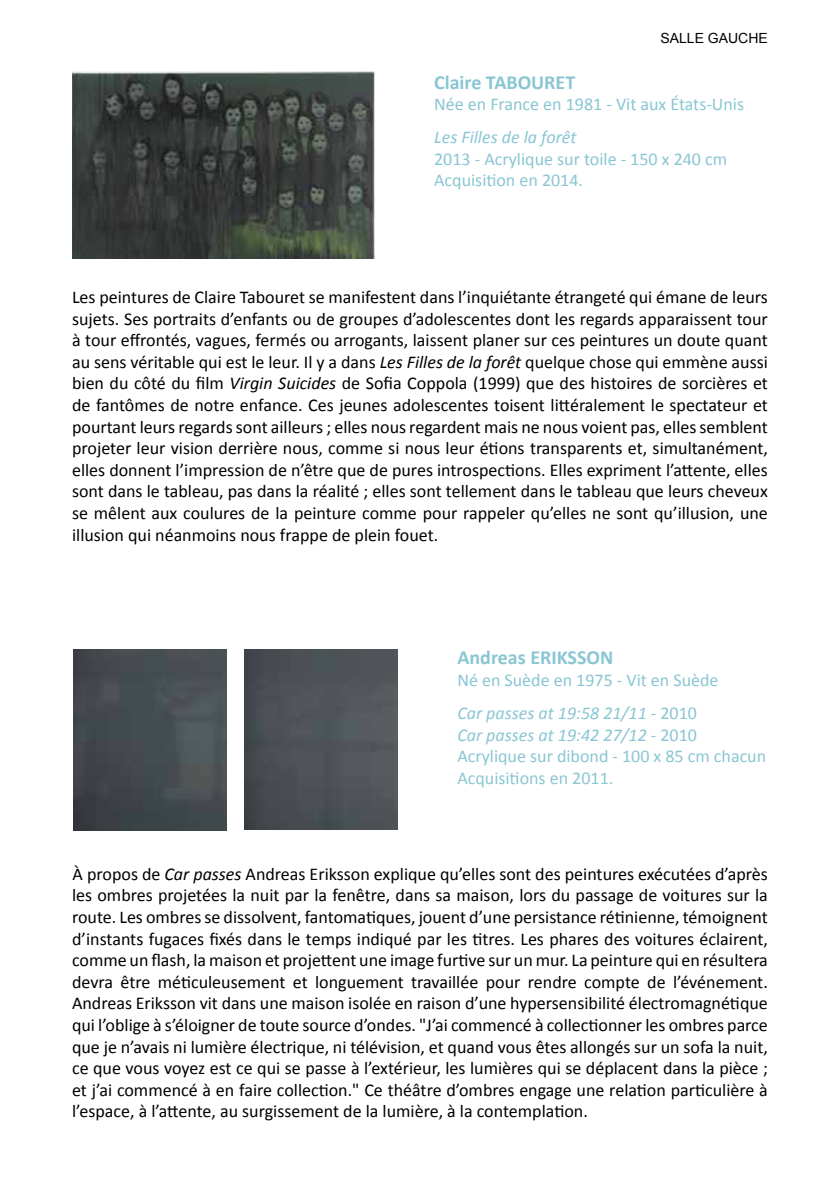
<style>
.page{position:relative;width:840px;height:1191px;background:#fff}
.page>*{position:absolute;margin:0;border:0;box-sizing:border-box;transform-origin:0 0}
.t1{font:700 20px "Calibri";color:#89c6d3}
.t2{font:18px/21.6px "Calibri";color:#000;text-align:justify}
.t3{font:18px/21.6px "Calibri";color:#89c6d3}
.t4{font:italic 18px "Calibri";color:#89c6d3}
.t5{font:14px "Arial";color:#000}
.s1{font-style:italic}
</style>
<div class="page">
<img style="left:73px;top:71px;width:301px;height:188px">
<img style="left:73px;top:649px;width:153px;height:181px">
<img style="left:245px;top:649px;width:152px;height:181px">
<p class="t5" style="left:660px;top:29px;width:109px">SALLE GAUCHE</p>
<p class="t1" style="left:434px;top:69px;width:142px">Claire TABOURET</p>
<p class="t3" style="left:434px;top:94px;width:311px">Née en France en 1981 - Vit aux États-Unis</p>
<p class="t4" style="left:434px;top:125px;width:144px">Les Filles de la forêt</p>
<p class="t3" style="left:434px;top:148px;width:294px">2013 - Acrylique sur toile - 150 x 240 cm<br>Acquisition en 2014.</p>
<p class="t2" style="left:72px;top:286px;width:697px">Les peintures de Claire Tabouret se manifestent dans l’inquiétante étrangeté qui émane de leurs sujets. Ses portraits d’enfants ou de groupes d’adolescentes dont les regards apparaissent tour à tour effrontés, vagues, fermés ou arrogants, laissent planer sur ces peintures un doute quant au sens véritable qui est le leur. Il y a dans <span class="s1">Les Filles de la forêt</span> quelque chose qui emmène aussi bien du côté du film <span class="s1">Virgin Suicides</span> de Sofia Coppola (1999) que des histoires de sorcières et de fantômes de notre enfance. Ces jeunes adolescentes toisent littéralement le spectateur et pourtant leurs regards sont ailleurs ; elles nous regardent mais ne nous voient pas, elles semblent projeter leur vision derrière nous, comme si nous leur étions transparents et, simultanément, elles donnent l’impression de n’être que de pures introspections. Elles expriment l’attente, elles sont dans le tableau, pas dans la réalité ; elles sont tellement dans le tableau que leurs cheveux se mêlent aux coulures de la peinture comme pour rappeler qu’elles ne sont qu’illusion, une illusion qui néanmoins nous frappe de plein fouet.</p>
<p class="t1" style="left:457px;top:645px;width:157px">Andreas ERIKSSON</p>
<p class="t3" style="left:457px;top:663px;width:262px;line-height:33px">Né en Suède en 1975 - Vit en Suède<br><span class="s1">Car passes at 19:58 21/11</span> - 2010</p>
<p class="t3" style="left:457px;top:724px;width:310px"><span class="s1">Car passes at 19:42 27/12</span> - 2010<br>Acrylique sur dibond - 100 x 85 cm chacun<br>Acquisitions en 2011.</p>
<p class="t2" style="left:72px;top:863px;width:697px">À propos de <span class="s1">Car passes</span> Andreas Eriksson explique qu’elles sont des peintures exécutées d’après les ombres projetées la nuit par la fenêtre, dans sa maison, lors du passage de voitures sur la route. Les ombres se dissolvent, fantomatiques, jouent d’une persistance rétinienne, témoignent d’instants fugaces fixés dans le temps indiqué par les titres. Les phares des voitures éclairent, comme un flash, la maison et projettent une image furtive sur un mur. La peinture qui en résultera devra être méticuleusement et longuement travaillée pour rendre compte de l’événement.<br>Andreas Eriksson vit dans une maison isolée en raison d’une hypersensibilité électromagnétique qui l’oblige à s’éloigner de toute source d’ondes. "J’ai commencé à collectionner les ombres parce que je n’avais ni lumière électrique, ni télévision, et quand vous êtes allongés sur un sofa la nuit, ce que vous voyez est ce qui se passe à l’extérieur, les lumières qui se déplacent dans la pièce ; et j’ai commencé à en faire collection." Ce théâtre d’ombres engage une relation particulière à l’espace, à l’attente, au surgissement de la lumière, à la contemplation.</p>
</div>
